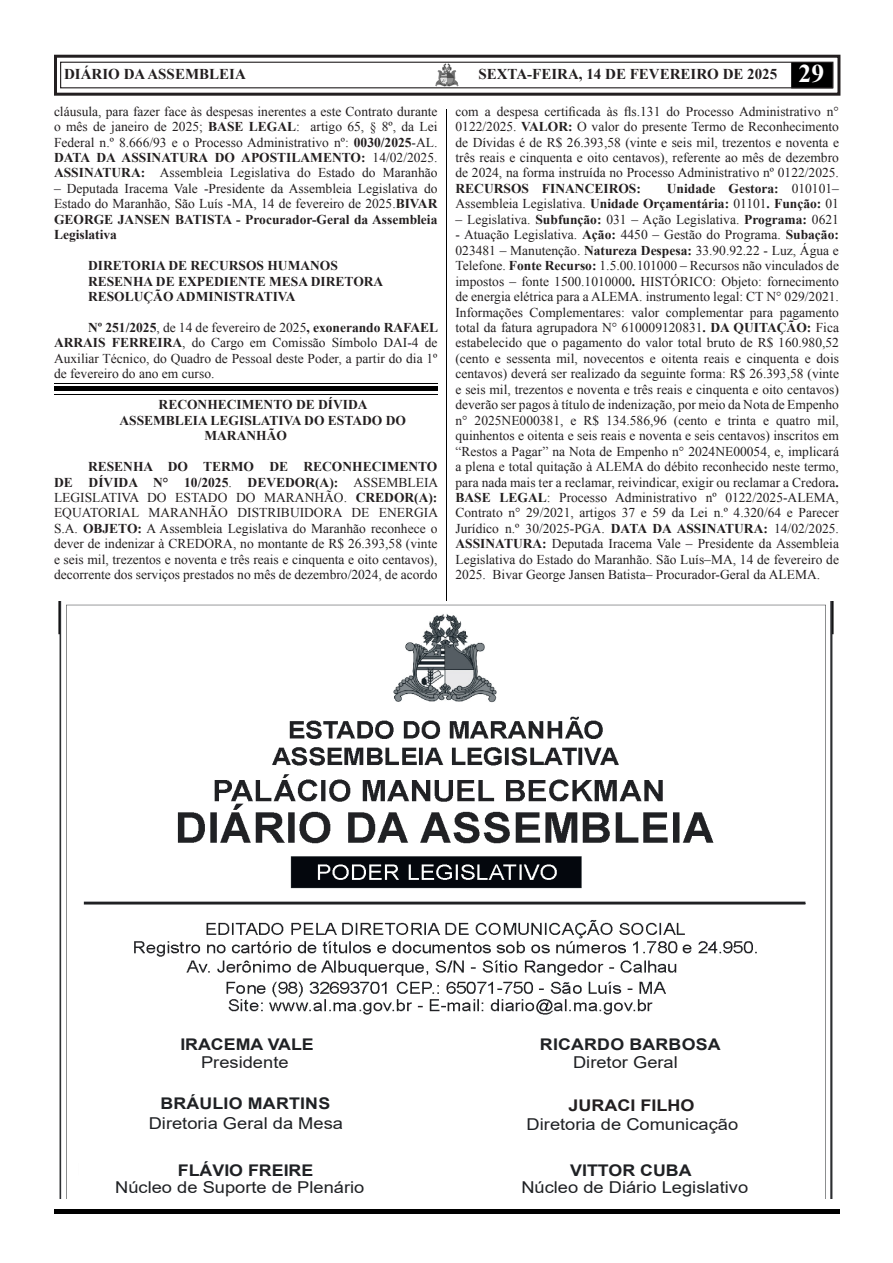
<style>
.page{position:relative;width:893px;height:1263px;background:#fff}
.page>*{position:absolute;margin:0;border:0;box-sizing:border-box;transform-origin:0 0}
.t1{font:16.35px "Arial";color:#1f2124;scale:1.12 1}
.t2{font:700 16.05px "Arial";color:#1f2124;scale:1.11 1}
.t3{font:700 16.05px "Arial";color:#231f20;scale:1.12 1}
.t4{font:700 15px "Times New Roman";color:#231f20}
.t5{font:13.5px/15.5px "Times New Roman";color:#231f20;text-align:justify}
.Heading_2{font:700 13.5px/15.5px "Times New Roman";color:#231f20}
.s1{font-size:25.5px;color:#fff}
.s2{font-weight:700}
.s3{font-weight:400}
</style>
<div class="page">
<div style="left:54px;top:55px;width:786px;height:41px;border:3px solid #231f20"></div>
<div style="left:791px;top:62px;width:42px;height:26px;background:#000;border:2px solid #000"></div>
<div style="left:60px;top:62px;width:773px;height:26px;border:1px solid #231f20"></div>
<hr style="left:446px;top:109px;width:1px;height:1090px;background:#000">
<div style="left:54px;top:1209px;width:785px;height:5px;background:#000"></div>
<img style="left:427px;top:56px;width:40px;height:40px">
<img style="left:58px;top:602px;width:776px;height:597px">
<div style="left:469px;top:1151px;width:349px;height:48px;background:#fff"></div>
<div style="left:80px;top:1020px;width:731px;height:179px;background:#fff"></div>
<div style="left:54px;top:386px;width:383px;height:5px;background:#000"></div>
<hr style="left:54px;top:383px;width:383px;height:1px;background:#000">
<hr style="left:54px;top:394px;width:383px;height:1px;background:#000">
<p class="t4" style="left:64px;top:64px;width:183px">DIÁRIO DA ASSEMBLEIA</p>
<p class="t4" style="left:478px;top:64px;width:347px">SEXTA-FEIRA, 14 DE FEVEREIRO DE 2025 <span class="s1">29</span></p>
<p class="t5" style="left:54px;top:103px;width:385px">cláusula, para fazer face às despesas inerentes a este Contrato durante o mês de janeiro de 2025; <span class="s2">BASE LEGAL</span>: artigo 65, § 8º, da Lei Federal n.º 8.666/93 e o Processo Administrativo nº: <span class="s2">0030/2025</span>-AL.<br><span class="s2">DATA DA ASSINATURA DO APOSTILAMENTO:</span> 14/02/2025.<br><span class="s2">ASSINATURA:</span> Assembleia Legislativa do Estado do Maranhão</p>
<p class="t5" style="left:54px;top:180px;width:385px">– Deputada Iracema Vale -Presidente da Assembleia Legislativa do Estado do Maranhão, São Luís -MA, 14 de fevereiro de 2025.<span class="s2">BIVAR GEORGE JANSEN BATISTA - Procurador-Geral da Assembleia Legislativa</span></p>
<p class="Heading_2" style="left:88px;top:258px;width:251px">DIRETORIA DE RECURSOS HUMANOS</p>
<p class="Heading_2" style="left:88px;top:273px;width:297px">RESENHA DE EXPEDIENTE MESA DIRETORA</p>
<p class="Heading_2" style="left:88px;top:288px;width:209px">RESOLUÇÃO ADMINISTRATIVA</p>
<p class="t5" style="left:54px;top:320px;width:386px;text-indent:34px"><span class="s2">Nº 251/2025</span>, de 14 de fevereiro de 2025<span class="s2">, exonerando RAFAEL ARRAIS FERREIRA</span>, do Cargo em Comissão Símbolo DAI-4 de Auxiliar Técnico, do Quadro de Pessoal deste Poder, a partir do dia 1º de fevereiro do ano em curso.</p>
<p class="Heading_2" style="left:159px;top:397px;width:211px">RECONHECIMENTO DE DÍVIDA</p>
<p class="Heading_2" style="left:204px;top:412px;width:203px;text-indent:-85px">ASSEMBLEIA LEGISLATIVA DO ESTADO DO<br>MARANHÃO</p>
<p class="t5" style="left:54px;top:459px;width:386px;text-indent:34px"><span class="s2">RESENHA DO TERMO DE RECONHECIMENTO DE DÍVIDA N° 10/2025</span>. <span class="s2">DEVEDOR(A):</span> ASSEMBLEIA LEGISLATIVA DO ESTADO DO MARANHÃO. <span class="s2">CREDOR(A):<br></span>EQUATORIAL MARANHÃO DISTRIBUIDORA DE ENERGIA S.A. <span class="s2">OBJETO:</span> A Assembleia Legislativa do Maranhão reconhece o dever de indenizar à CREDORA, no montante de R$ 26.393,58 (vinte e seis mil, trezentos e noventa e três reais e cinquenta e oito centavos), decorrente dos serviços prestados no mês de dezembro/2024, de acordo</p>
<p class="t5" style="left:455px;top:103px;width:385px">com a despesa certificada às fls.131 do Processo Administrativo n° 0122/2025. <span class="s2">VALOR:</span> O valor do presente Termo de Reconhecimento de Dívidas é de R$ 26.393,58 (vinte e seis mil, trezentos e noventa e três reais e cinquenta e oito centavos), referente ao mês de dezembro de 2024, na forma instruída no Processo Administrativo nº 0122/2025.<br><span class="s2">RECURSOS FINANCEIROS:</span></p>
<p class="Heading_2" style="left:455px;top:180px;width:385px;text-align:right">Unidade Gestora: <span class="s3">010101–<br>Assembleia Legislativa.</span> Unidade Orçamentária: <span class="s3">01101</span>. Função: <span class="s3">01</span></p>
<p class="t5" style="left:455px;top:211px;width:385px">– Legislativa. <span class="s2">Subfunção:</span> 031 – Ação Legislativa. <span class="s2">Programa:</span> 0621</p>
<p class="t5" style="left:455px;top:227px;width:385px">- Atuação Legislativa. <span class="s2">Ação:</span> 4450 – Gestão do Programa. <span class="s2">Subação:<br></span>023481 – Manutenção. <span class="s2">Natureza Despesa:</span> 33.90.92.22 - Luz, Água e Telefone. <span class="s2">Fonte Recurso:</span> 1.5.00.101000 – Recursos não vinculados de impostos – fonte 1500.1010000<span class="s2">.</span> HISTÓRICO: Objeto: fornecimento de energia elétrica para a ALEMA. instrumento legal: CT N° 029/2021.<br>Informações Complementares: valor complementar para pagamento total da fatura agrupadora N° 610009120831<span class="s2">. DA QUITAÇÃO:</span> Fica estabelecido que o pagamento do valor total bruto de R$ 160.980,52 (cento e sessenta mil, novecentos e oitenta reais e cinquenta e dois centavos) deverá ser realizado da seguinte forma: R$ 26.393,58 (vinte e seis mil, trezentos e noventa e três reais e cinquenta e oito centavos) deverão ser pagos à título de indenização, por meio da Nota de Empenho n° 2025NE000381, e R$ 134.586,96 (cento e trinta e quatro mil, quinhentos e oitenta e seis reais e noventa e seis centavos) inscritos em “Restos a Pagar” na Nota de Empenho n° 2024NE00054, e, implicará a plena e total quitação à ALEMA do débito reconhecido neste termo, para nada mais ter a reclamar, reivindicar, exigir ou reclamar a Credora<span class="s2">.<br>BASE LEGAL</span>: Processo Administrativo nº 0122/2025-ALEMA, Contrato n° 29/2021, artigos 37 e 59 da Lei n.º 4.320/64 e Parecer Jurídico n.º 30/2025-PGA. <span class="s2">DATA DA ASSINATURA:</span> 14/02/2025.<br><span class="s2">ASSINATURA:</span> Deputada Iracema Vale – Presidente da Assembleia Legislativa do Estado do Maranhão. São Luís–MA, 14 de fevereiro de 2025. Bivar George Jansen Batista– Procurador-Geral da ALEMA.</p>
<p class="t2" style="left:180px;top:1033px;width:122px">IRACEMA VALE</p>
<p class="t1" style="left:201px;top:1051px;width:80px">Presidente</p>
<p class="t2" style="left:540px;top:1033px;width:164px">RICARDO BARBOSA</p>
<p class="t1" style="left:573px;top:1051px;width:95px">Diretor Geral</p>
<p class="t2" style="left:160px;top:1092px;width:154px">BRÁULIO MARTINS</p>
<p class="t1" style="left:149px;top:1112px;width:175px">Diretoria Geral da Mesa</p>
<p class="t3" style="left:568px;top:1095px;width:114px">JURACI FILHO</p>
<p class="t2" style="left:502px;top:1094px;width:238px">JACQUELINE BARROS HELUY</p>
<p class="t1" style="left:527px;top:1112px;width:190px">Diretoria de Comunicação</p>
<p class="t2" style="left:178px;top:1159px;width:124px">FLÁVIO FREIRE</p>
<p class="t1" style="left:115px;top:1176px;width:224px">Núcleo de Suporte de Plenário</p>
<p class="t2" style="left:570px;top:1159px;width:111px">VITTOR CUBA</p>
<p class="t1" style="left:521px;top:1176px;width:204px">Núcleo de Diário Legislativo</p>
</div>
